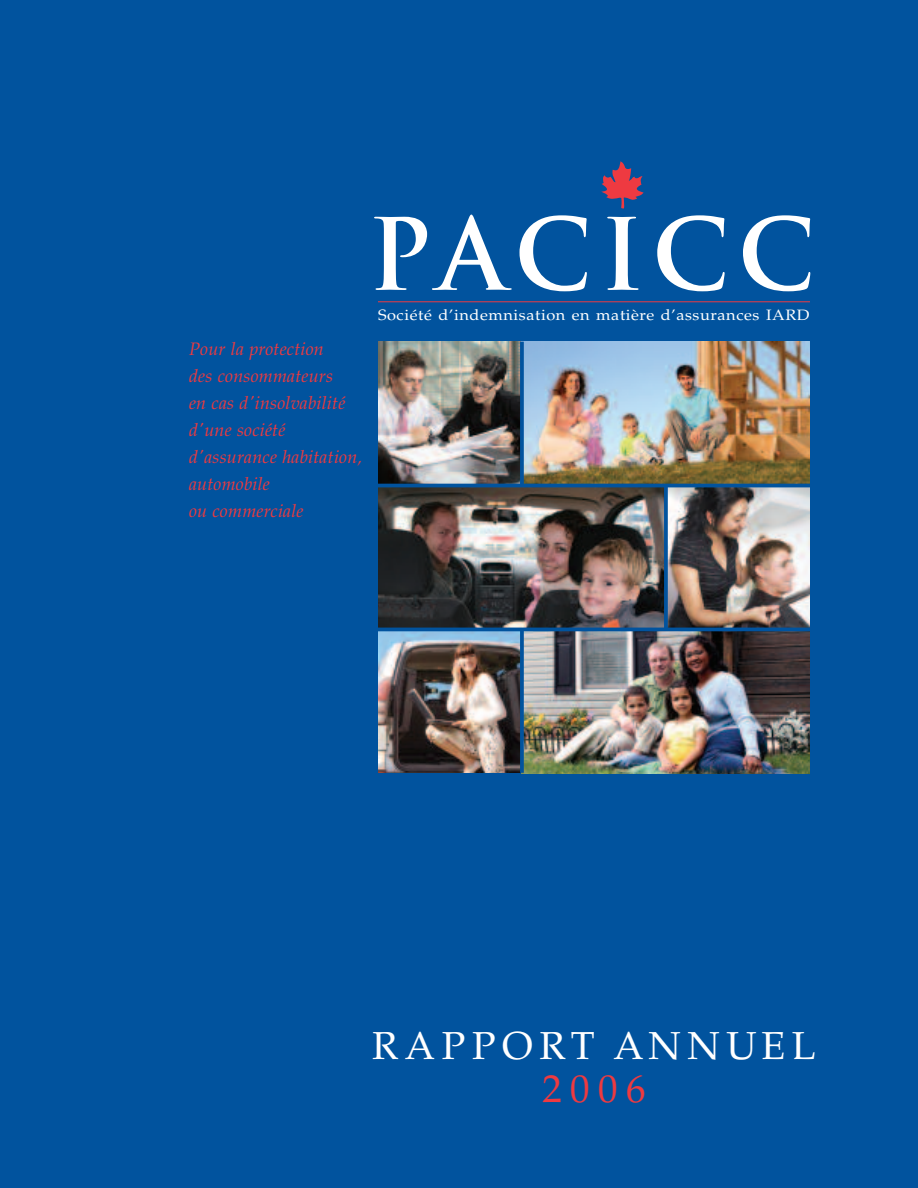
<style>
.page{position:relative;width:918px;height:1188px;background:#01539e}
.page>*{position:absolute;margin:0;border:0;box-sizing:border-box;transform-origin:0 0}
.t1{font:39px "Palatino";letter-spacing:.17em;color:#fff}
.t2{font:39px "Palatino";color:#ee3a41}
.t3{font:italic 18px/27px "Palatino";letter-spacing:.01em;color:#ee3a41}
.t4{font:15px "Palatino";letter-spacing:.035em;color:#fff;scale:1.09 1}
</style>
<div class="page">
<svg style="left:374px;top:215px;width:138px;height:75px"></svg>
<svg style="left:520px;top:215px;width:67px;height:76px"></svg>
<svg style="left:607px;top:217px;width:32px;height:73px"></svg>
<svg style="left:657px;top:215px;width:68px;height:76px"></svg>
<svg style="left:743px;top:215px;width:67px;height:76px"></svg>
<svg style="left:601px;top:161px;width:43px;height:48px"></svg>
<hr style="left:378px;top:302px;width:432px;height:1px;background:#ee3a41">
<img style="left:378px;top:342px;width:432px;height:432px">
<hr style="left:378px;top:628px;width:432px;height:3px;background:#01539e">
<hr style="left:378px;top:484px;width:432px;height:3px;background:#01539e">
<svg style="left:664px;top:487px;width:4px;height:141px"></svg>
<svg style="left:520px;top:631px;width:4px;height:142px"></svg>
<svg style="left:520px;top:342px;width:4px;height:142px"></svg>
<p class="t3" style="left:189px;top:337px;width:175px">Pour la protection<br>des consommateurs<br>en cas d'insolvabilité d'une société d'assurance habitation, automobile<br>ou commerciale</p>
<p class="t4" style="left:378px;top:309px;width:397px">Société d’indemnisation en matière d’assurances IARD</p>
<h1 class="t1" style="left:372px;top:1030px;width:445px">RAPPORT ANNUEL</h1>
<h1 class="t2" style="left:542px;top:1074px;width:105px">2006</h1>
</div>
